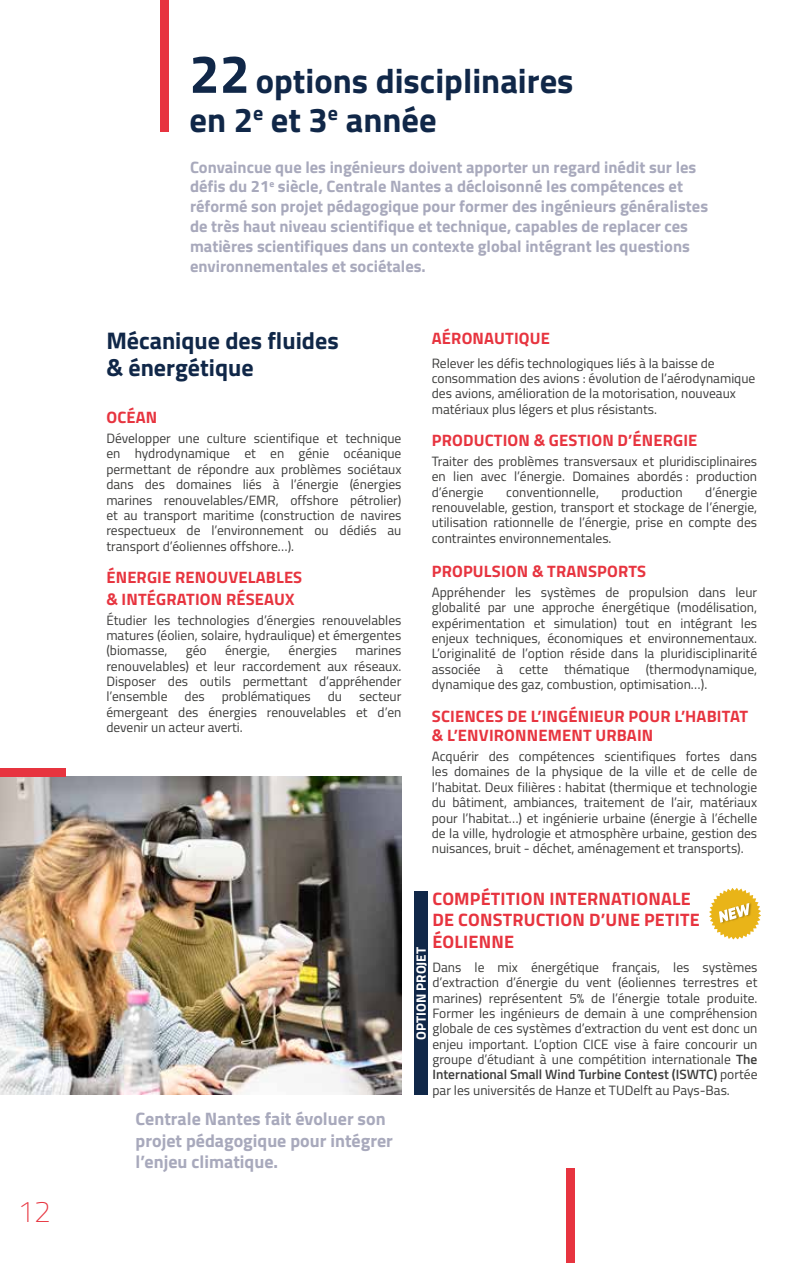
<style>
.page{position:relative;width:787px;height:1263px;background:#fff}
.page>*{position:absolute;margin:0;border:0;box-sizing:border-box;transform-origin:0 0}
.t1{font:700 34.5px/39px "Titillium";color:#102748}
.t2{font:100 30px "Titillium";color:#e7343f}
.t3{font:700 24px/27px "Titillium";color:#102748}
.t4{font:700 18px/21.6px "Titillium";color:#a8a9bc}
.t5{font:700 18px/21.6px "Titillium";letter-spacing:.01em;color:#e7343f}
.t6{font:700 16.5px/19.8px "Titillium";color:#a8a9bc}
.t7{font:700 16.5px/21.6px "Titillium";letter-spacing:.01em;color:#e7343f}
.t8{font:13.5px/15.5px "Titillium";color:#3c3c3b;text-align:justify}
.t9{font:700 13.5px "Titillium";color:#fff}
.s1{font-size:54px}
.s2{font-weight:600}
</style>
<div class="page">
<img style="left:0;top:777px;width:401px;height:318px">
<div style="left:160px;top:0;width:9px;height:132px;background:#e7343f"></div>
<div style="left:0;top:768px;width:66px;height:9px;background:#e7343f"></div>
<div style="left:566px;top:1168px;width:8px;height:95px;background:#e7343f"></div>
<div style="left:414px;top:891px;width:13px;height:204px;background:#102748"></div>
<svg style="left:709px;top:888px;width:52px;height:52px"></svg>
<h2 class="t2" style="left:17px;top:1190px;width:35px">12</h2>
<h1 class="t1" style="left:189px;top:59px;width:386px"><span class="s1">22</span> options disciplinaires en 2<sup>e</sup> et 3<sup>e</sup> année</h1>
<p class="t6" style="left:190px;top:156px;width:519px">Convaincue que les ingénieurs doivent apporter un regard inédit sur les défis du 21<sup>e</sup> siècle, Centrale Nantes a décloisonné les compétences et réformé son projet pédagogique pour former des ingénieurs généralistes de très haut niveau scientifique et technique, capables de replacer ces matières scientifiques dans un contexte global intégrant les questions environnementales et sociétales.</p>
<h3 class="t3" style="left:106px;top:326px;width:234px">Mécanique des fluides &amp; énergétique</h3>
<p class="t7" style="left:432px;top:326px;width:120px">AÉRONAUTIQUE</p>
<p class="t8" style="left:432px;top:354px;width:325px;text-align:left">Relever les défis technologiques liés à la baisse de consommation des avions : évolution de l’aérodynamique des avions, amélioration de la motorisation, nouveaux matériaux plus légers et plus résistants.</p>
<p class="t7" style="left:432px;top:429px;width:267px">PRODUCTION &amp; GESTION D’ÉNERGIE</p>
<p class="t8" style="left:432px;top:453px;width:327px">Traiter des problèmes transversaux et pluridisciplinaires en lien avec l’énergie. Domaines abordés : production d’énergie</p>
<p class="t7" style="left:106px;top:406px;width:52px">OCÉAN</p>
<p class="t8" style="left:106px;top:430px;width:296px">Développer une culture scientifique et technique en hydrodynamique et en génie océanique permettant de répondre aux problèmes sociétaux dans des domaines liés à l’énergie (énergies marines renouvelables/EMR, offshore pétrolier) et au transport maritime (construction de navires respectueux de l’environnement ou dédiés au transport d’éoliennes offshore…).</p>
<p class="t7" style="left:106px;top:566px;width:197px">ÉNERGIE RENOUVELABLES &amp; INTÉGRATION RÉSEAUX</p>
<p class="t8" style="left:106px;top:611px;width:296px">Étudier les technologies d’énergies renouvelables matures (éolien, solaire, hydraulique) et émergentes (biomasse,</p>
<p class="t8" style="left:432px;top:484px;width:327px;text-indent:273px">d’énergie renouvelable, gestion, transport et stockage de l’énergie, utilisation rationnelle de l’énergie, prise en compte des contraintes environnementales.</p>
<p class="t7" style="left:432px;top:560px;width:216px">PROPULSION &amp; TRANSPORTS</p>
<p class="t8" style="left:432px;top:584px;width:327px">Appréhender les systèmes de propulsion dans leur globalité par une approche énergétique (modélisation, expérimentation et simulation) tout en intégrant les enjeux techniques, économiques et environnementaux.<br>L’originalité de l’option réside dans la pluridisciplinarité associée à cette thématique (thermodynamique, dynamique des gaz, combustion, optimisation…).</p>
<p class="t7" style="left:432px;top:705px;width:318px;line-height:19.8px">SCIENCES DE L’INGÉNIEUR POUR L’HABITAT &amp; L’ENVIRONNEMENT URBAIN</p>
<p class="t8" style="left:432px;top:748px;width:327px">Acquérir des compétences scientifiques fortes dans les domaines de la physique de la ville et de celle de l’habitat. Deux filières : habitat (thermique et technologie du bâtiment, ambiances, traitement de l’air, matériaux pour l’habitat…) et ingénierie urbaine (énergie à l’échelle de la ville, hydrologie et atmosphère urbaine, gestion des nuisances, bruit - déchet, aménagement et transports).</p>
<h3 class="t5" style="left:432px;top:887px;width:269px">COMPÉTITION INTERNATIONALE<br>DE CONSTRUCTION D’UNE PETITE<br>ÉOLIENNE</h3>
<p class="t8" style="left:432px;top:959px;width:326px">Dans le mix énergétique français, les systèmes d’extraction d’énergie du vent (éoliennes terrestres et marines) représentent 5% de l’énergie totale produite.<br>Former les ingénieurs de demain à une compréhension globale de ces systèmes d’extraction du vent est donc un enjeu important. L’option CICE vise à faire concourir un groupe d’étudiant à une compétition internationale <span class="s2">The International Small Wind Turbine Contest (ISWTC)</span> portée par les universités de Hanze et TUDelft au Pays-Bas.</p>
<p class="t8" style="left:506px;top:484px;width:94px">conventionnelle,</p>
<p class="t8" style="left:621px;top:484px;width:63px">production</p>
<p class="t8" style="left:186px;top:642px;width:22px">géo</p>
<p class="t8" style="left:225px;top:642px;width:47px">énergie,</p>
<p class="t8" style="left:288px;top:642px;width:50px">énergies</p>
<p class="t8" style="left:106px;top:642px;width:296px;text-indent:249px">marines renouvelables) et leur raccordement aux réseaux.<br>Disposer des outils permettant d’appréhender l’ensemble</p>
<p class="t8" style="left:184px;top:688px;width:22px">des</p>
<p class="t8" style="left:222px;top:688px;width:90px">problématiques</p>
<p class="t8" style="left:328px;top:688px;width:16px">du</p>
<p class="t8" style="left:106px;top:688px;width:296px;text-indent:253px">secteur émergeant des énergies renouvelables et d’en devenir un acteur averti.</p>
<p class="t9" style="left:411px;top:1039px;width:94px;rotate:-90deg">OPTION PROJET</p>
<h3 class="t4" style="left:136px;top:1107px;width:259px">Centrale Nantes fait évoluer son projet pédagogique pour intégrer l’enjeu climatique.</h3>
</div>
